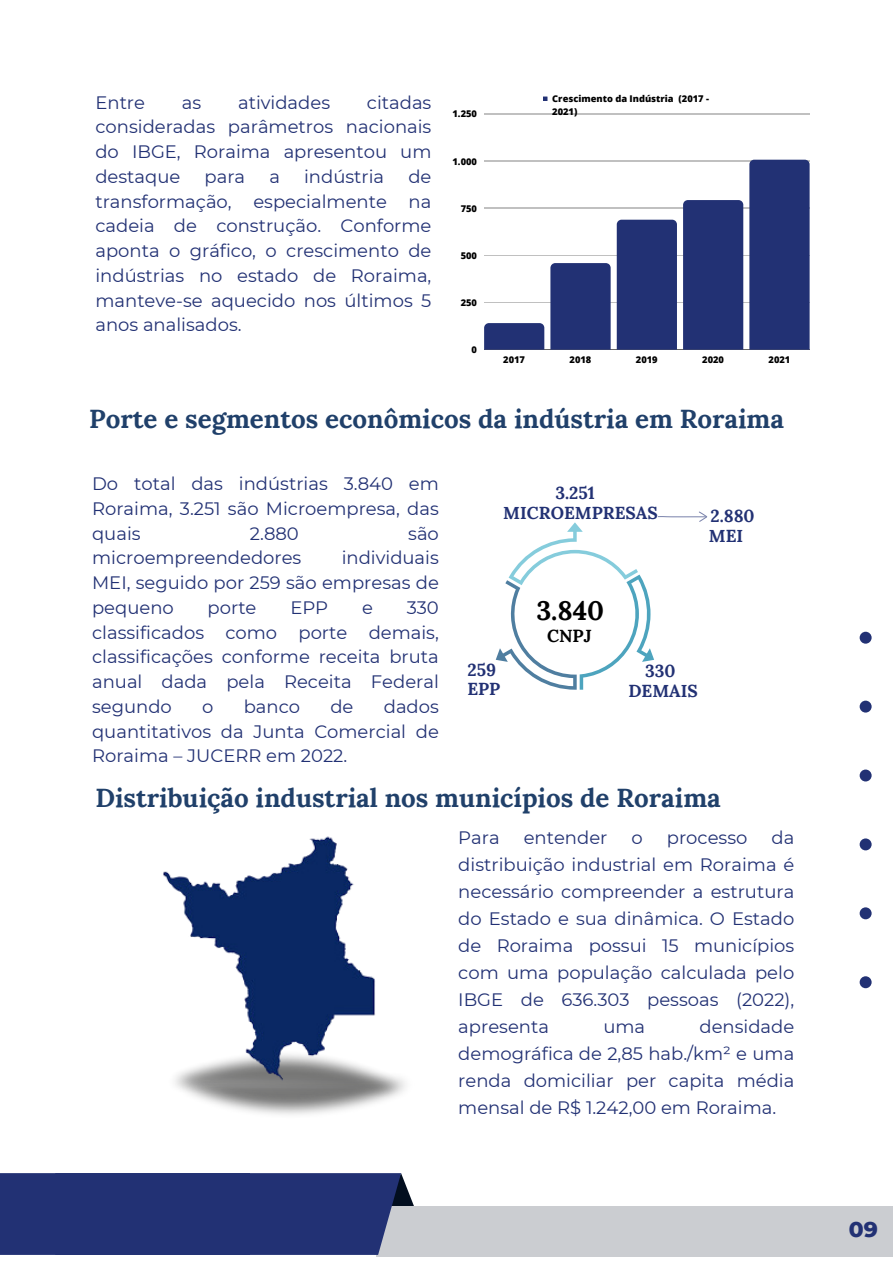
<style>
.page{position:relative;width:893px;height:1264px;background:#fff}
.page>*{position:absolute;margin:0;border:0;box-sizing:border-box;transform-origin:0 0}
.t1{font:700 26.55px "Lora";color:#000}
.t2{font:700 25.95px "Lora";color:#20406a}
.t3{font:800 21.75px "Montserrat";color:#223174}
.t4{font:18px/24.8px "Montserrat";color:#223174;text-align:justify}
.t5{font:700 17.55px "Lora";color:#000}
.t6{font:700 17.4px "Lora";color:#223174}
.t7{font:700 17.25px "Lora";color:#223174}
.t8{font:800 9.3px/12.6px "Open Sans";color:#000}
</style>
<div class="page">
<svg style="left:543px;top:96px;width:4px;height:5px"></svg>
<hr style="left:484px;top:114px;width:325px;height:1px;background:#000">
<hr style="left:484px;top:161px;width:325px;height:1px;background:#000">
<hr style="left:484px;top:208px;width:325px;height:1px;background:#000">
<hr style="left:484px;top:255px;width:325px;height:1px;background:#000">
<hr style="left:484px;top:302px;width:325px;height:1px;background:#000">
<hr style="left:484px;top:349px;width:325px;height:1px;background:#000">
<svg style="left:484px;top:323px;width:60px;height:27px;background:#253375"></svg>
<div style="left:550px;top:263px;width:60px;height:87px;background:#223174"></div>
<div style="left:616px;top:220px;width:61px;height:130px;background:#223174"></div>
<svg style="left:683px;top:200px;width:60px;height:5px"></svg>
<div style="left:749px;top:160px;width:60px;height:190px;background:#223174"></div>
<svg style="left:495px;top:511px;width:212px;height:178px"></svg>
<img style="left:163px;top:836px;width:216px;height:260px">
<svg style="left:859px;top:631px;width:13px;height:357px"></svg>
<div style="left:376px;top:1206px;width:516px;height:50px;background:#cbcdd1"></div>
<div style="left:0;top:1173px;width:414px;height:81px;background:#223174"></div>
<p class="t4" style="left:95px;top:90px;width:337px;text-indent:271px">citadas consideradas parâmetros nacionais do IBGE, Roraima apresentou um destaque</p>
<p class="t4" style="left:95px;top:90px;width:51px">Entre</p>
<p class="t4" style="left:182px;top:90px;width:21px">as</p>
<p class="t4" style="left:238px;top:90px;width:93px">atividades</p>
<p class="t4" style="left:95px;top:164px;width:337px;text-indent:313px">de transformação, especialmente na cadeia de construção. Conforme aponta o gráfico, o crescimento de indústrias no estado de Roraima, manteve-se aquecido nos últimos 5 anos analisados.</p>
<p class="t4" style="left:204px;top:164px;width:42px">para</p>
<p class="t4" style="left:269px;top:164px;width:12px">a</p>
<p class="t4" style="left:304px;top:164px;width:82px">indústria</p>
<p class="t8" style="left:452px;top:107px;width:26px">1.250</p>
<p class="t8" style="left:452px;top:155px;width:26px">1.000</p>
<p class="t8" style="left:460px;top:202px;width:18px">750</p>
<p class="t8" style="left:460px;top:249px;width:18px">500</p>
<p class="t8" style="left:460px;top:296px;width:18px">250</p>
<p class="t8" style="left:471px;top:343px;width:7px">0</p>
<p class="t8" style="left:552px;top:93px;width:158px">Crescimento da Indústria (2017 -<br>2021)</p>
<p class="t8" style="left:503px;top:353px;width:23px">2017</p>
<p class="t8" style="left:569px;top:353px;width:23px">2018</p>
<p class="t8" style="left:636px;top:353px;width:23px">2019</p>
<p class="t8" style="left:702px;top:353px;width:23px">2020</p>
<p class="t8" style="left:768px;top:353px;width:23px">2021</p>
<p class="t2" style="left:89px;top:402px;width:696px">Porte e segmentos econômicos da indústria em Roraima</p>
<p class="t4" style="left:92px;top:471px;width:348px">Do total das indústrias 3.840 em Roraima, 3.251 são Microempresa, das quais</p>
<p class="t6" style="left:555px;top:481px;width:41px">3.251</p>
<p class="t6" style="left:503px;top:501px;width:156px">MICROEMPRESAS</p>
<p class="t6" style="left:710px;top:504px;width:46px">2.880</p>
<p class="t7" style="left:709px;top:525px;width:36px">MEI</p>
<p class="t4" style="left:250px;top:521px;width:50px">2.880</p>
<p class="t4" style="left:408px;top:521px;width:32px">são</p>
<p class="t4" style="left:92px;top:545px;width:211px">microempreendedores</p>
<p class="t4" style="left:92px;top:545px;width:348px;text-indent:249px">individuais MEI, seguido por 259 são empresas de pequeno</p>
<p class="t1" style="left:536px;top:593px;width:69px">3.840</p>
<p class="t5" style="left:547px;top:624px;width:46px">CNPJ</p>
<p class="t4" style="left:92px;top:595px;width:348px;text-indent:314px">330 classificados como porte demais, classificações conforme receita bruta anual dada pela Receita Federal segundo</p>
<p class="t4" style="left:208px;top:595px;width:50px">porte</p>
<p class="t4" style="left:290px;top:595px;width:39px">EPP</p>
<p class="t4" style="left:362px;top:595px;width:12px">e</p>
<p class="t6" style="left:467px;top:658px;width:30px">259</p>
<p class="t6" style="left:467px;top:677px;width:34px">EPP</p>
<p class="t6" style="left:645px;top:659px;width:32px">330</p>
<p class="t6" style="left:628px;top:680px;width:71px">DEMAIS</p>
<p class="t4" style="left:92px;top:694px;width:348px;text-indent:291px">dados quantitativos da Junta Comercial de Roraima – JUCERR em 2022.</p>
<p class="t2" style="left:95px;top:780px;width:626px">Distribuição industrial nos municípios de Roraima</p>
<p class="t4" style="left:458px;top:824px;width:43px">Para</p>
<p class="t4" style="left:523px;top:824px;width:85px">entender</p>
<p class="t4" style="left:631px;top:824px;width:13px">o</p>
<p class="t4" style="left:666px;top:824px;width:82px">processo</p>
<p class="t4" style="left:202px;top:694px;width:13px">o</p>
<p class="t4" style="left:244px;top:694px;width:58px">banco</p>
<p class="t4" style="left:330px;top:694px;width:25px">de</p>
<p class="t4" style="left:458px;top:823px;width:337px;line-height:27px;text-indent:313px">da distribuição industrial em Roraima é necessário compreender a estrutura do Estado e sua dinâmica. O Estado de Roraima possui 15 municípios com uma população calculada pelo IBGE de 636.303 pessoas (2022), apresenta</p>
<p class="t4" style="left:458px;top:1012px;width:337px;line-height:27px;text-indent:241px">densidade demográfica de 2,85 hab./km² e uma renda domiciliar per capita média mensal de R$ 1.242,00 em Roraima.</p>
<p class="t4" style="left:603px;top:1013px;width:43px">uma</p>
<p class="t3" style="left:848px;top:1215px;width:31px">09</p>
</div>
